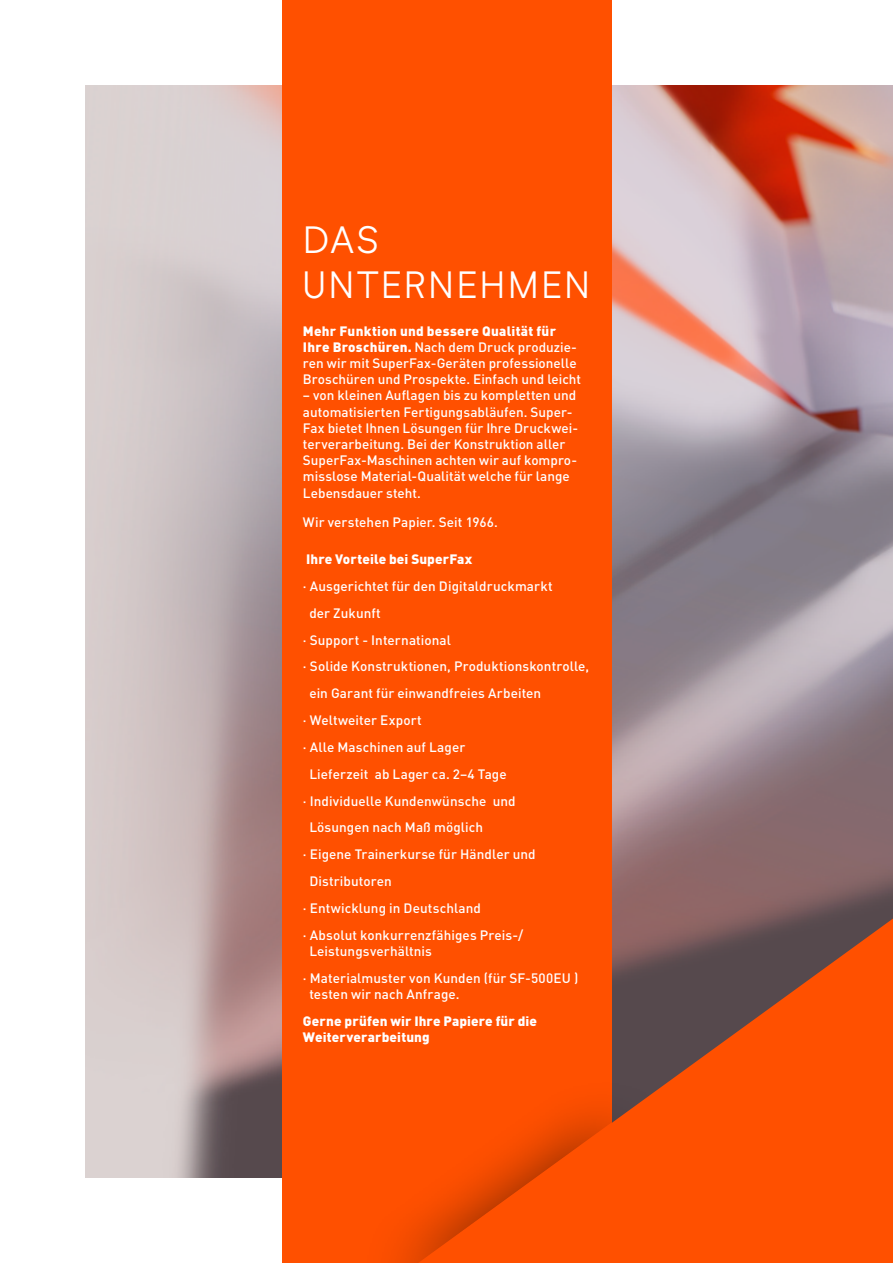
<style>
.page{position:relative;width:893px;height:1263px;background:#fff}
.page>*{position:absolute;margin:0;border:0;box-sizing:border-box;transform-origin:0 0}
.t1{font:37.5px/45px "Formatif Std";letter-spacing:.055em;color:#fff}
.t2{font:500 13.5px/16.2px "DIN Pro";letter-spacing:.005em;color:#fff}
.t3{font:900 13.5px/16.2px "DIN Pro";letter-spacing:.01em;color:#fff}
.s1{font-weight:900}
</style>
<div class="page">
<img style="left:85px;top:85px;width:808px;height:1093px">
<div style="left:282px;top:0;width:329px;height:1263px;background:#ff5000"></div>
<svg style="left:397px;top:260px;width:496px;height:1003px"></svg>
<h1 class="t1" style="left:303px;top:217px;width:289px">DAS<br>UNTERNEHMEN</h1>
<p class="t2" style="left:303px;top:322px;width:280px"><span class="s1">Mehr Funktion und bessere Qualität für Ihre Broschüren.</span> Nach dem Druck produzie&shy;ren wir mit SuperFax-Geräten professionelle Broschüren und Prospekte. Einfach und leicht</p>
<p class="t2" style="left:303px;top:387px;width:277px">– von kleinen Auflagen bis zu kompletten und automatisierten Fertigungsabläufen. Super-Fax bietet Ihnen Lösungen für Ihre Druckwei&shy;terverarbeitung. Bei der Konstruktion aller SuperFax-Maschinen achten wir auf kompro&shy;misslose Material-Qualität welche für lange Lebensdauer steht.</p>
<p class="t2" style="left:303px;top:513px;width:196px">Wir verstehen Papier. Seit 1966.</p>
<p class="t3" style="left:306px;top:551px;width:168px">Ihre Vorteile bei SuperFax</p>
<p class="t2" style="left:303px;top:577px;width:251px">· Ausgerichtet für den Digitaldruckmarkt</p>
<p class="t2" style="left:309px;top:604px;width:73px">der Zukunft</p>
<p class="t2" style="left:303px;top:631px;width:150px">· Support - International</p>
<p class="t2" style="left:303px;top:658px;width:288px">· Solide Konstruktionen, Produktionskontrolle,</p>
<p class="t2" style="left:309px;top:685px;width:233px">ein Garant für einwandfreies Arbeiten</p>
<p class="t2" style="left:303px;top:711px;width:120px">· Weltweiter Export</p>
<p class="t2" style="left:303px;top:738px;width:164px">· Alle Maschinen auf Lager</p>
<p class="t2" style="left:309px;top:765px;width:199px">Lieferzeit ab Lager ca. 2–4 Tage</p>
<p class="t2" style="left:303px;top:792px;width:214px">· Individuelle Kundenwünsche und</p>
<p class="t2" style="left:309px;top:819px;width:175px">Lösungen nach Maß möglich</p>
<p class="t2" style="left:303px;top:846px;width:234px">· Eigene Trainerkurse für Händler und</p>
<p class="t2" style="left:309px;top:872px;width:84px">Distributoren</p>
<p class="t2" style="left:303px;top:899px;width:180px">· Entwicklung in Deutschland</p>
<p class="t2" style="left:303px;top:926px;width:222px">· Absolut konkurrenzfähiges Preis-/</p>
<p class="t2" style="left:303px;top:937px;width:277px;line-height:26.8px;text-indent:6px">Leistungsverhältnis<br>· Materialmuster von Kunden (für SF-500EU )</p>
<p class="t2" style="left:309px;top:985px;width:152px">testen wir nach Anfrage.</p>
<p class="t3" style="left:303px;top:1012px;width:236px">Gerne prüfen wir Ihre Papiere für die<br>Weiterverarbeitung</p>
</div>
